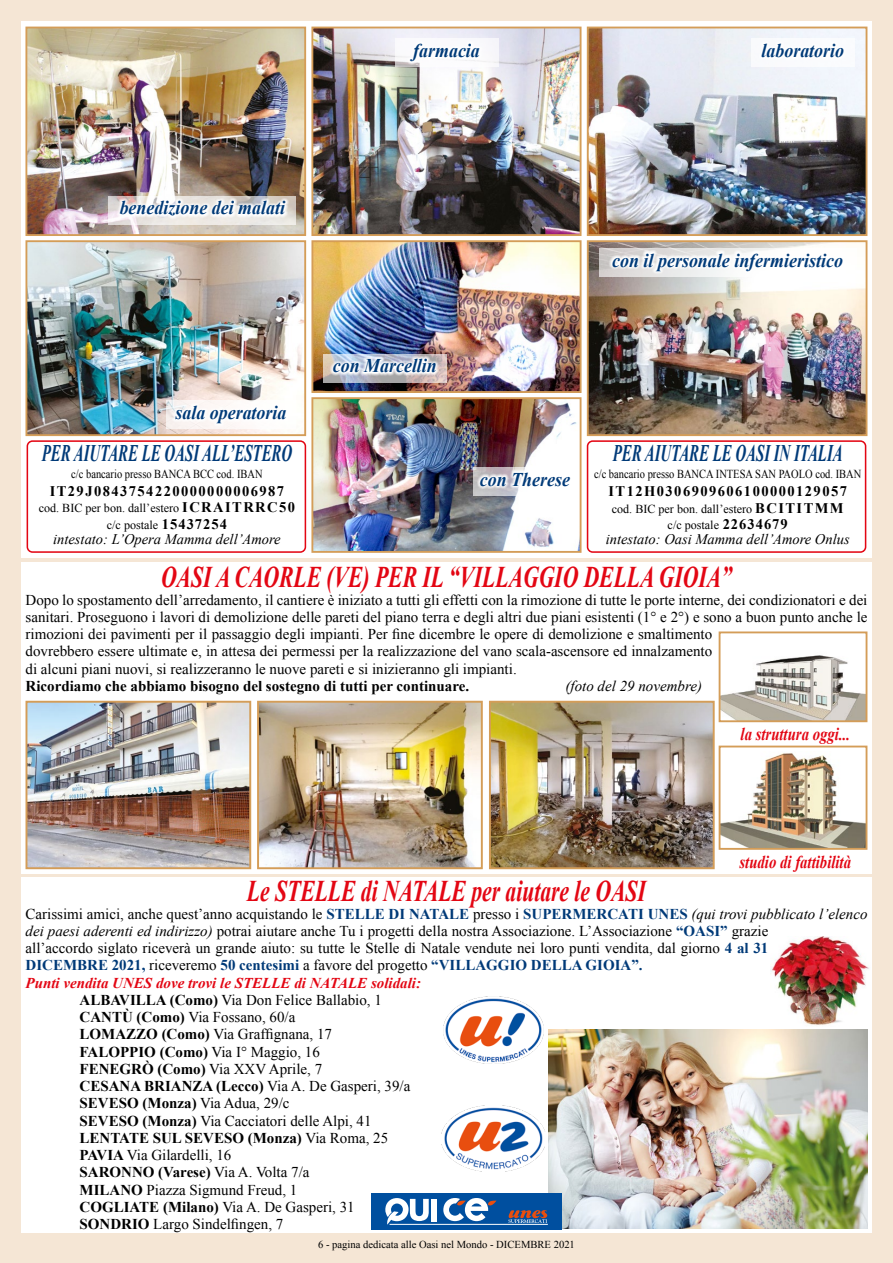
<style>
.page{position:relative;width:893px;height:1263px;background:#f5e6d5}
.page>*{position:absolute;margin:0;border:0;box-sizing:border-box;transform-origin:0 0}
.t1{font:italic 700 30px "Times New Roman";color:#e30613;scale:.72 1}
.t2{font:italic 700 23.7px "Times New Roman";color:#003a78;scale:.62 1}
.t3{font:italic 700 19.5px "Times New Roman";color:#003a78;scale:.92 1}
.t4{font:italic 700 18px "Times New Roman";color:#e30613;scale:.82 1}
.t5{font:15px/17.2px "Times New Roman";color:#000}
.t6{font:700 15px "Times New Roman";color:#000}
.t7{font:700 15px "Times New Roman";color:#003a78}
.t8{font:italic 700 15px "Times New Roman";color:#e30613}
.t9{font:italic 15px "Times New Roman";color:#000}
.t10{font:italic 14.55px "Times New Roman";color:#000}
.t11{font:700 14.55px "Times New Roman";letter-spacing:.1em;color:#000}
.t12{font:12.15px/16.5px "Times New Roman";color:#000;text-align:center}
.t13{font:12.15px "Times New Roman";color:#000;scale:.86 1}
.t14{font:10.65px "Times New Roman";color:#000}
.s1{font-weight:700;font-size:14.55px}
.s2{font-weight:700;color:#003a78}
.s3{font-style:italic}
.s4{font-weight:400;color:#000}
.s5{font-weight:700}
.s6{font-weight:400}
</style>
<div class="page">
<div style="left:21px;top:21px;width:851px;height:537px;background:#fff"></div>
<div style="left:21px;top:878px;width:851px;height:355px;background:#fff"></div>
<div style="left:21px;top:562px;width:851px;height:311px;background:#fff"></div>
<img style="left:28px;top:30px;width:275px;height:203px">
<div style="left:25px;top:27px;width:281px;height:209px;border:2px solid #d49d58"></div>
<img style="left:28px;top:243px;width:275px;height:190px">
<div style="left:25px;top:240px;width:281px;height:196px;border:2px solid #d49d58"></div>
<img style="left:314px;top:30px;width:264px;height:203px">
<div style="left:311px;top:27px;width:270px;height:209px;border:2px solid #d49d58"></div>
<img style="left:314px;top:243px;width:265px;height:147px">
<div style="left:311px;top:240px;width:271px;height:153px;border:2px solid #d49d58"></div>
<img style="left:314px;top:400px;width:264px;height:150px">
<div style="left:311px;top:397px;width:270px;height:156px;border:2px solid #d49d58"></div>
<img style="left:590px;top:30px;width:274px;height:203px">
<div style="left:587px;top:27px;width:280px;height:209px;border:2px solid #d49d58"></div>
<img style="left:590px;top:243px;width:274px;height:190px">
<div style="left:587px;top:240px;width:280px;height:196px;border:2px solid #d49d58"></div>
<img style="left:29px;top:704px;width:219px;height:162px">
<div style="left:26px;top:701px;width:225px;height:168px;border:2px solid #d49d58"></div>
<img style="left:260px;top:704px;width:220px;height:162px">
<div style="left:257px;top:701px;width:226px;height:168px;border:2px solid #d49d58"></div>
<img style="left:492px;top:704px;width:220px;height:162px">
<div style="left:489px;top:701px;width:226px;height:168px;border:2px solid #d49d58"></div>
<svg style="left:109px;top:196px;width:187px;height:29px;background:#e6e1dd"></svg>
<svg style="left:116px;top:198px;width:173px;height:21px"></svg>
<img style="left:722px;top:655px;width:142px;height:64px">
<div style="left:719px;top:631px;width:148px;height:91px;border:2px solid #d49d58"></div>
<img style="left:722px;top:753px;width:142px;height:94px">
<div style="left:719px;top:746px;width:148px;height:104px;border:2px solid #d49d58"></div>
<img style="left:549px;top:1029px;width:318px;height:200px">
<img style="left:770px;top:937px;width:99px;height:89px">
<div style="left:371px;top:1193px;width:191px;height:36px;background:#004f9f"></div>
<svg style="left:508px;top:1210px;width:39px;height:13px"></svg>
<div style="left:431px;top:1199px;width:5px;height:22px;background:#fff"></div>
<svg style="left:385px;top:1198px;width:44px;height:27px"></svg>
<svg style="left:443px;top:1198px;width:53px;height:23px"></svg>
<hr style="left:390px;top:1224px;width:158px;height:1px;background:#fff">
<img style="left:443px;top:996px;width:107px;height:75px">
<img style="left:441px;top:1106px;width:104px;height:66px">
<div style="left:27px;top:440px;width:279px;height:113px;border:2px solid #e30613;border-radius:5px"></div>
<div style="left:587px;top:440px;width:279px;height:113px;border:2px solid #e30613;border-radius:5px"></div>
<svg style="left:166px;top:400px;width:130px;height:29px"></svg>
<div style="left:172px;top:403px;width:117px;height:24px;background:#fff"></div>
<div style="left:751px;top:38px;width:104px;height:29px;background:#fff"></div>
<svg style="left:395px;top:38px;width:103px;height:29px"></svg>
<svg style="left:323px;top:354px;width:123px;height:28px"></svg>
<svg style="left:473px;top:467px;width:104px;height:29px"></svg>
<svg style="left:599px;top:248px;width:257px;height:29px"></svg>
<div style="left:407px;top:40px;width:76px;height:25px;background:#fff"></div>
<svg style="left:330px;top:356px;width:109px;height:20px"></svg>
<svg style="left:477px;top:469px;width:96px;height:20px"></svg>
<svg style="left:609px;top:250px;width:237px;height:24px"></svg>
<h3 class="t3" style="left:413px;top:37px;width:74px">farmacia</h3>
<h3 class="t3" style="left:761px;top:37px;width:91px">laboratorio</h3>
<h3 class="t3" style="left:120px;top:194px;width:181px">benedizione dei malati</h3>
<h3 class="t3" style="left:175px;top:399px;width:122px">sala operatoria</h3>
<h2 class="t2" style="left:42px;top:437px;width:405px">PER AIUTARE LE OASI ALL’ESTERO</h2>
<p class="t13" style="left:71px;top:465px;width:224px">c/c bancario presso BANCA BCC cod. IBAN</p>
<p class="t11" style="left:50px;top:481px;width:236px">IT29J0843754220000000006987</p>
<p class="t12" style="left:39px;top:500px;width:258px">cod. BIC per bon. dall’estero <span class="s1">ICRAITRRC50 </span>c/c postale <span class="s1">15437254</span></p>
<p class="t10" style="left:53px;top:529px;width:229px">intestato: L’Opera Mamma dell’Amore</p>
<h3 class="t3" style="left:333px;top:352px;width:115px">con Marcellin</h3>
<h3 class="t3" style="left:612px;top:246px;width:252px">con il personale infermieristico</h3>
<h3 class="t3" style="left:480px;top:465px;width:100px">con Therese</h3>
<h2 class="t2" style="left:613px;top:437px;width:372px">PER AIUTARE LE OASI IN ITALIA</h2>
<p class="t13" style="left:594px;top:465px;width:312px">c/c bancario presso BANCA INTESA SAN PAOLO cod. IBAN</p>
<p class="t11" style="left:608px;top:481px;width:240px">IT12H0306909606100000129057</p>
<p class="t12" style="left:612px;top:500px;width:233px">cod. BIC per bon. dall’estero <span class="s1">BCITITMM </span>c/c postale <span class="s1">22634679</span></p>
<p class="t10" style="left:606px;top:529px;width:245px">intestato: Oasi Mamma dell’Amore Onlus</p>
<h1 class="t1" style="left:161px;top:556px;width:794px">OASI A CAORLE (VE) PER IL “VILLAGGIO DELLA GIOIA”</h1>
<p class="t5" style="left:26px;top:591px;width:843px">Dopo lo spostamento dell’arredamento, il cantiere è iniziato a tutti gli effetti con la rimozione di tutte le porte interne, dei condizionatori e dei sanitari. Proseguono i lavori di demolizione delle pareti del piano terra e degli altri due piani esistenti (1° e 2°) e sono a buon punto anche le rimozioni dei pavimenti per il passaggio degli impianti. Per fine dicembre le opere di demolizione e smaltimento<br>dovrebbero essere ultimate e, in attesa dei permessi per la realizzazione del vano scala-ascensore ed innalzamento<br>di alcuni piani nuovi, si realizzeranno le nuove pareti e si inizieranno gli impianti.</p>
<p class="t6" style="left:26px;top:675px;width:445px">Ricordiamo che abbiamo bisogno del sostegno di tutti per continuare.</p>
<p class="t9" style="left:566px;top:676px;width:138px">(foto del 29 novembre)</p>
<p class="t4" style="left:741px;top:721px;width:135px">la struttura oggi...</p>
<p class="t4" style="left:739px;top:849px;width:138px">studio di fattibilità</p>
<h1 class="t1" style="left:247px;top:870px;width:556px">Le STELLE di NATALE per aiutare le OASI</h1>
<p class="t5" style="left:26px;top:905px;width:843px">Carissimi amici, anche quest’anno acquistando le <span class="s2">STELLE DI NATALE</span> presso i <span class="s2">SUPERMERCATI UNES</span> <span class="s3">(qui trovi pubblicato l’elenco</span></p>
<p class="t5" style="left:26px;top:922px;width:744px"><span class="s3">dei paesi aderenti ed indirizzo)</span> potrai aiutare anche Tu i progetti della nostra Associazione. L’Associazione <span class="s2">“OASI”</span> grazie</p>
<p class="t5" style="left:26px;top:939px;width:744px">all’accordo siglato riceverà un grande aiuto: su tutte le Stelle di Natale vendute nei loro punti vendita, dal giorno <span class="s2">4 al 31</span></p>
<p class="t7" style="left:26px;top:955px;width:619px">DICEMBRE 2021, <span class="s4">riceveremo</span> 50 centesimi <span class="s4">a favore del progetto</span> “VILLAGGIO DELLA GIOIA”.</p>
<p class="t8" style="left:26px;top:972px;width:397px">Punti vendita UNES dove trovi le STELLE di NATALE solidali:</p>
<p class="t5" style="left:80px;top:991px;width:304px"><span class="s5">ALBAVILLA (Como)</span> Via Don Felice Ballabio, 1</p>
<p class="t5" style="left:80px;top:1008px;width:217px"><span class="s5">CANTÙ (Como)</span> Via Fossano, 60/a</p>
<p class="t5" style="left:80px;top:1025px;width:254px"><span class="s5">LOMAZZO (Como)</span> Via Graffignana, 17</p>
<p class="t6" style="left:80px;top:1041px;width:242px">FALOPPIO (Como) <span class="s6">Via I° Maggio, 16</span></p>
<p class="t5" style="left:80px;top:1060px;width:244px"><span class="s5">FENEGRÒ (Como)</span> Via XXV Aprile, 7</p>
<p class="t6" style="left:80px;top:1076px;width:332px">CESANA BRIANZA (Lecco) <span class="s6">Via A. De Gasperi, 39/a</span></p>
<p class="t6" style="left:80px;top:1093px;width:212px">SEVESO (Monza) <span class="s6">Via Adua, 29/c</span></p>
<p class="t5" style="left:80px;top:1112px;width:293px"><span class="s5">SEVESO (Monza)</span> Via Cacciatori delle Alpi, 41</p>
<p class="t6" style="left:80px;top:1127px;width:310px">LENTATE SUL SEVESO (Monza) <span class="s6">Via Roma, 25</span></p>
<p class="t5" style="left:80px;top:1146px;width:153px"><span class="s5">PAVIA</span> Via Gilardelli, 16</p>
<p class="t6" style="left:80px;top:1162px;width:231px">SARONNO (Varese) <span class="s6">Via A. Volta 7/a</span></p>
<p class="t5" style="left:80px;top:1181px;width:219px"><span class="s5">MILANO</span> Piazza Sigmund Freud, 1</p>
<p class="t5" style="left:80px;top:1198px;width:277px"><span class="s5">COGLIATE (Milano)</span> Via A. De Gasperi, 31</p>
<p class="t5" style="left:80px;top:1215px;width:205px"><span class="s5">SONDRIO</span> Largo Sindelfingen, 7</p>
<p class="t14" style="left:318px;top:1237px;width:258px">6 - pagina dedicata alle Oasi nel Mondo - DICEMBRE 2021</p>
</div>
